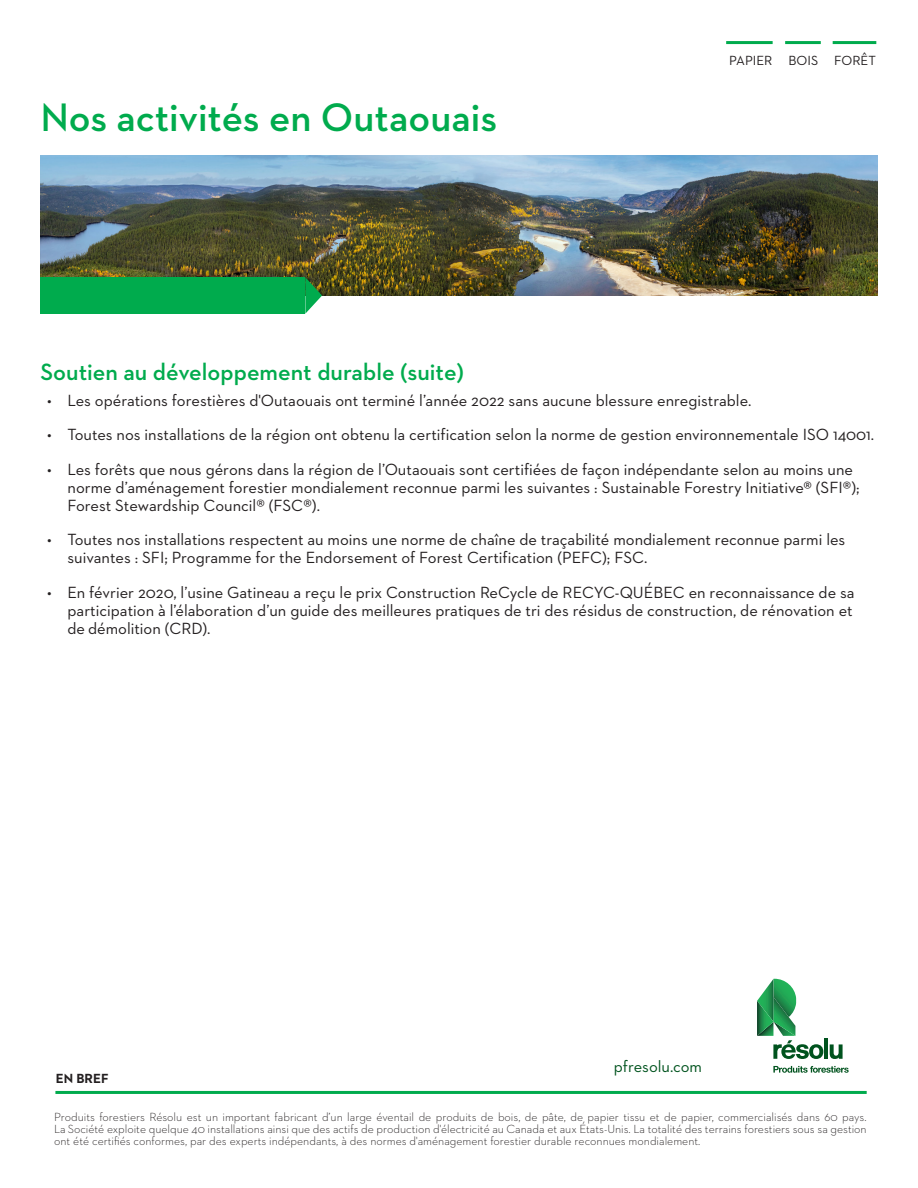
<style>
.page{position:relative;width:918px;height:1188px;background:#fff}
.page>*{position:absolute;margin:0;border:0;box-sizing:border-box;transform-origin:0 0}
.Titre_21_pt{font:600 40.5px "Neutraface 2 Text";color:#00ab4d}
.t1{font:600 24px "Neutraface 2 Text";color:#00ab4d}
.t2{font:16.5px/18px "Neutraface 2 Text";color:#231f20}
.t3{font:16.5px "Neutraface 2 Text";color:#00531e}
.Titre_Book_9_pt{font:13.5px "Neutraface 2 Text";color:#231f20}
.Note{font:700 13.5px "Neutraface 2 Text";color:#231f20}
.Disclaimer{font:300 12px/12px "Neutraface 2 Text";color:#231f20;text-align:justify}
</style>
<div class="page">
<hr style="left:55px;top:1091px;width:812px;height:3px;background:#00ab4d">
<img style="left:40px;top:156px;width:838px;height:140px">
<hr style="left:726px;top:41px;width:47px;height:3px;background:#00ab4d">
<hr style="left:833px;top:41px;width:43px;height:3px;background:#00ab4d">
<div style="left:40px;top:277px;width:265px;height:37px;background:#00ab4d"></div>
<svg style="left:305px;top:277px;width:17px;height:37px"></svg>
<hr style="left:785px;top:41px;width:36px;height:3px;background:#00ab4d">
<svg style="left:773px;top:1066px;width:76px;height:7px"></svg>
<hr style="left:824px;top:1038px;width:4px;height:21px;background:#00531e">
<svg style="left:830px;top:1044px;width:13px;height:15px"></svg>
<svg style="left:757px;top:979px;width:66px;height:80px"></svg>
<p class="Titre_21_pt" style="left:40px;top:92px;width:458px">Nos activités en Outaouais</p>
<p class="Titre_Book_9_pt" style="left:729px;top:52px;width:148px">PAPIER BOIS FORÊT</p>
<p class="t1" style="left:40px;top:356px;width:425px">Soutien au développement durable (suite)</p>
<p class="t2" style="left:47px;top:391px;width:706px">• Les opérations forestières d'Outaouais ont terminé l’année 2022 sans aucune blessure enregistrable.</p>
<p class="t2" style="left:47px;top:426px;width:829px">• Toutes nos installations de la région ont obtenu la certification selon la norme de gestion environnementale ISO 14001.</p>
<p class="t2" style="left:68px;top:460px;width:794px;text-indent:-20px">• Les forêts que nous gérons dans la région de l’Outaouais sont certifiées de façon indépendante selon au moins une norme d’aménagement forestier mondialement reconnue parmi les suivantes : Sustainable Forestry Initiative® (SFI®);<br>Forest Stewardship Council® (FSC®).</p>
<p class="t2" style="left:68px;top:531px;width:779px;text-indent:-20px">• Toutes nos installations respectent au moins une norme de chaîne de traçabilité mondialement reconnue parmi les suivantes : SFI; Programme for the Endorsement of Forest Certification (PEFC); FSC.</p>
<p class="t2" style="left:68px;top:583px;width:789px;text-indent:-20px">• En février 2020, l’usine Gatineau a reçu le prix Construction ReCycle de RECYC-QUÉBEC en reconnaissance de sa participation à l’élaboration d’un guide des meilleures pratiques de tri des résidus de construction, de rénovation et de démolition (CRD).</p>
<p class="Note" style="left:56px;top:1070px;width:54px">EN BREF</p>
<p class="t3" style="left:614px;top:1056px;width:90px">pfresolu.com</p>
<p class="Disclaimer" style="left:54px;top:1111px;width:814px">Produits forestiers Résolu est un important fabricant d’un large éventail de produits de bois, de pâte, de papier tissu et de papier, commercialisés dans 60 pays.<br>La Société exploite quelque 40 installations ainsi que des actifs de production d'électricité au Canada et aux États-Unis. La totalité des terrains forestiers sous sa gestion ont été certifiés conformes, par des experts indépendants, à des normes d'aménagement forestier durable reconnues mondialement.</p>
</div>
